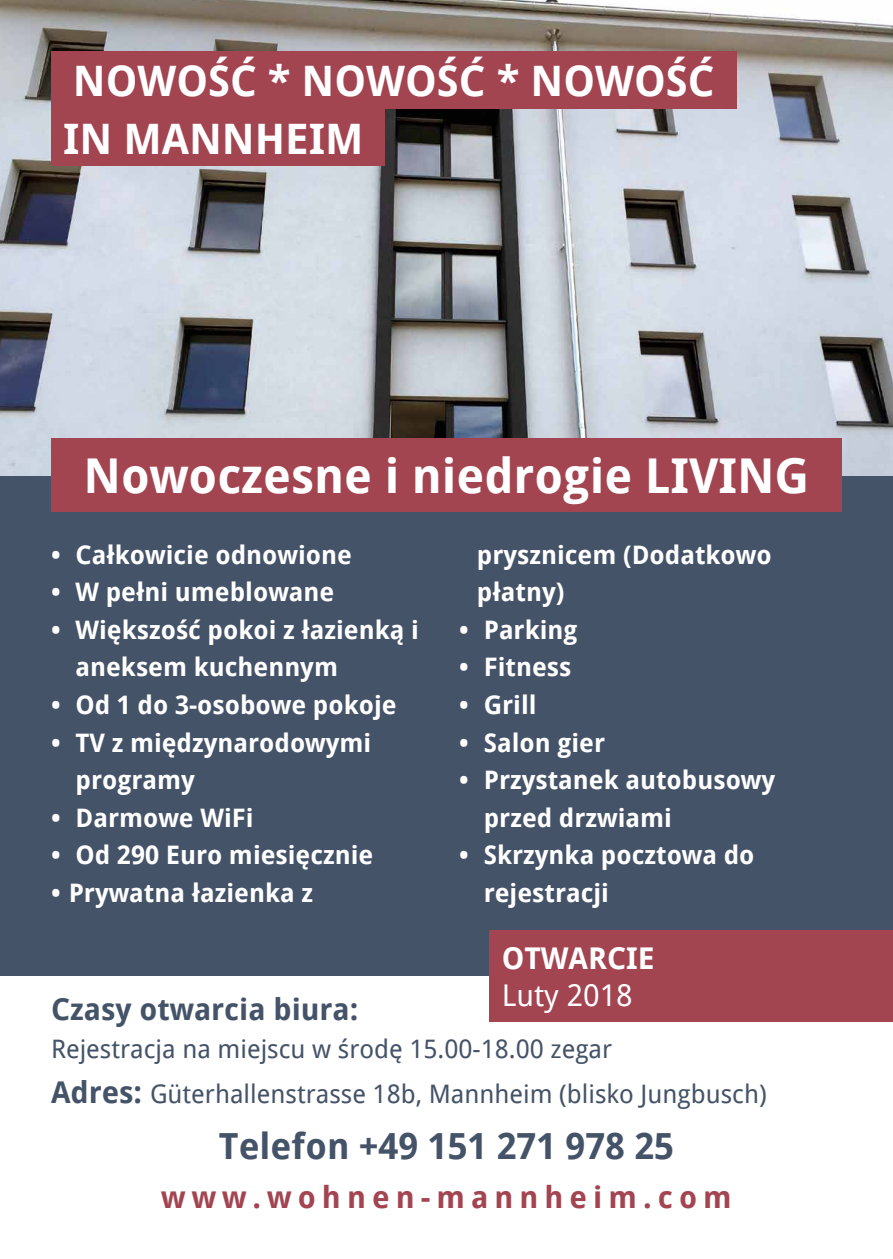
<style>
.page{position:relative;width:893px;height:1259px;background:#fff}
.page>*{position:absolute;margin:0;border:0;box-sizing:border-box;transform-origin:0 0}
.t1{font:700 48px "Droid Sans";color:#fff}
.t2{font:700 42px "Droid Sans";color:#fff}
.t3{font:700 36px "Droid Sans";color:#445368}
.t4{font:700 30.3px "Droid Sans";letter-spacing:.2em;color:#a34451}
.t5{font:700 30px "Droid Sans";color:#445368}
.t6{font:700 30px "Droid Sans";color:#fff}
.t7{font:30px "Droid Sans";color:#fff}
.t8{font:700 25.5px/37.5px "Droid Sans";color:#fff}
.t9{font:25.5px "Droid Sans";color:#445368}
.s1{font-weight:700;font-size:30px}
</style>
<div class="page">
<div style="left:0;top:475px;width:893px;height:501px;background:#445368"></div>
<img style="left:0;top:0;width:893px;height:475px">
<div style="left:489px;top:930px;width:404px;height:91px;background:#a34451"></div>
<div style="left:51px;top:438px;width:791px;height:73px;background:#a34451"></div>
<div style="left:51px;top:51px;width:685px;height:58px;background:#a34451"></div>
<div style="left:51px;top:109px;width:334px;height:57px;background:#a34451"></div>
<p class="t2" style="left:73px;top:51px;width:643px">NOWOŚĆ * NOWOŚĆ * NOWOŚĆ</p>
<p class="t2" style="left:63px;top:109px;width:302px">IN MANNHEIM</p>
<p class="t1" style="left:84px;top:442px;width:727px">Nowoczesne i niedrogie LIVING</p>
<p class="t8" style="left:51px;top:535px;width:302px">• Całkowicie odnowione</p>
<p class="t8" style="left:51px;top:573px;width:285px">• W pełni umeblowane</p>
<p class="t8" style="left:76px;top:610px;width:345px;text-indent:-25px">• Większość pokoi z łazienką i aneksem kuchennym</p>
<p class="t8" style="left:51px;top:685px;width:347px">• Od 1 do 3-osobowe pokoje</p>
<p class="t8" style="left:76px;top:723px;width:297px;text-indent:-25px">• TV z międzynarodowymi programy</p>
<p class="t8" style="left:51px;top:798px;width:204px">• Darmowe WiFi</p>
<p class="t8" style="left:51px;top:835px;width:324px">• Od 290 Euro miesięcznie</p>
<p class="t8" style="left:51px;top:873px;width:263px">• Prywatna łazienka z</p>
<p class="t8" style="left:477px;top:535px;width:296px">prysznicem (Dodatkowo płatny)</p>
<p class="t8" style="left:459px;top:610px;width:120px">• Parking</p>
<p class="t8" style="left:459px;top:648px;width:114px">• Fitness</p>
<p class="t8" style="left:459px;top:685px;width:79px">• Grill</p>
<p class="t8" style="left:459px;top:723px;width:147px">• Salon gier</p>
<p class="t8" style="left:484px;top:760px;width:293px;text-indent:-25px">• Przystanek autobusowy przed drzwiami</p>
<p class="t8" style="left:484px;top:835px;width:272px;text-indent:-25px">• Skrzynka pocztowa do rejestracji</p>
<p class="t6" style="left:502px;top:936px;width:154px">OTWARCIE</p>
<p class="t7" style="left:502px;top:974px;width:133px">Luty 2018</p>
<p class="t5" style="left:51px;top:988px;width:309px">Czasy otwarcia biura:</p>
<p class="t9" style="left:51px;top:1031px;width:563px">Rejestracja na miejscu w środę 15.00-18.00 zegar</p>
<p class="t9" style="left:51px;top:1076px;width:717px"><span class="s1">Adres:</span> Güterhallenstrasse 18b, Mannheim (blisko Jungbusch)</p>
<p class="t3" style="left:219px;top:1120px;width:457px">Telefon +49 151 271 978 25</p>
<p class="t4" style="left:161px;top:1175px;width:572px">www.wohnen-mannheim.com</p>
</div>
